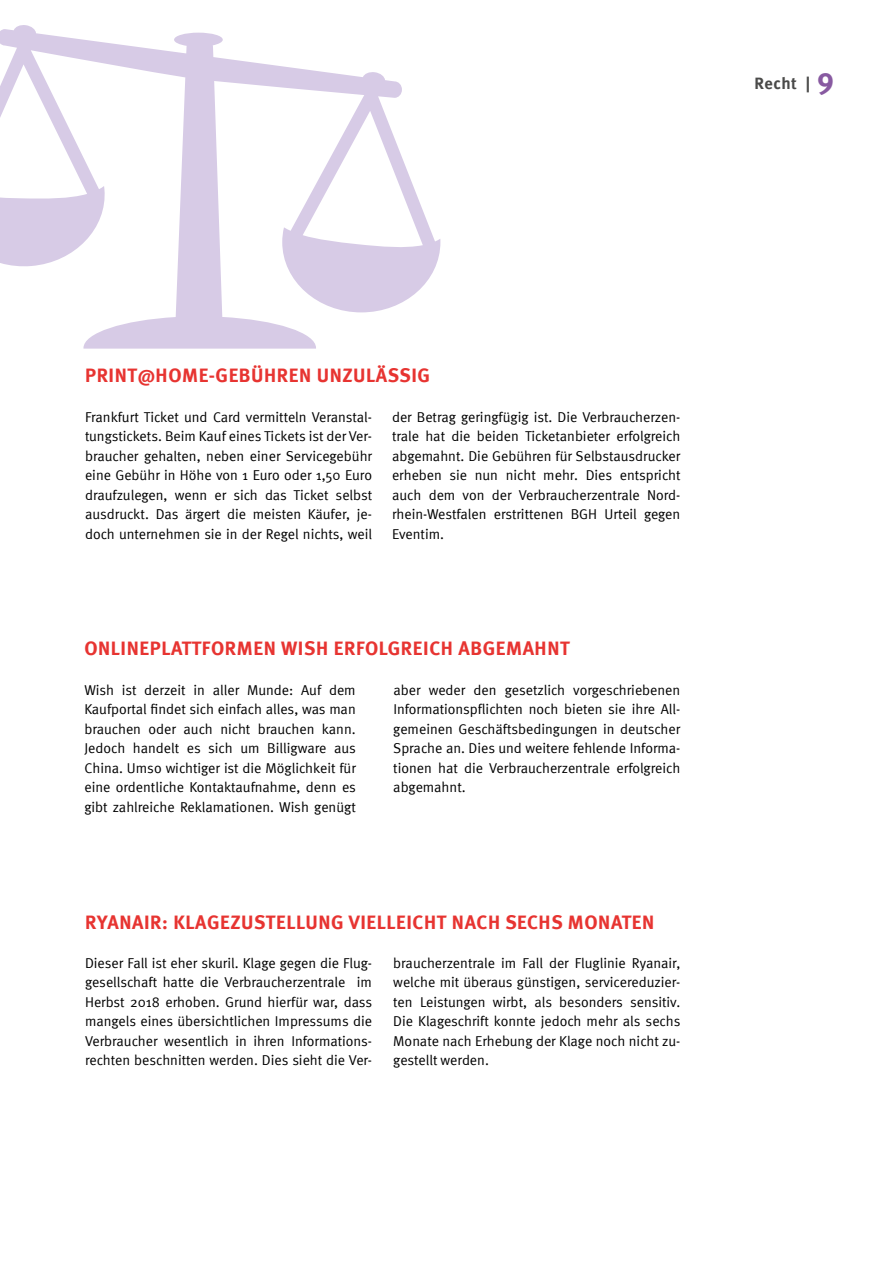
<style>
.page{position:relative;width:893px;height:1263px;background:#fff}
.page>*{position:absolute;margin:0;border:0;box-sizing:border-box;transform-origin:0 0}
.t1{font:700 19.5px "Meta";letter-spacing:.03em;color:#e73431}
.t2{font:700 16.5px "Meta";letter-spacing:.025em;color:#4a4a49}
.t3{font:14.25px/19.5px "Meta Normal";color:#000;text-align:justify}
.s1{font-size:30px;color:#885aa1}
</style>
<div class="page">
<svg style="left:0;top:25px;width:440px;height:324px"></svg>
<p class="t2" style="left:754px;top:74px;width:81px">Recht | <span class="s1">9</span></p>
<h1 class="t1" style="left:85px;top:363px;width:347px">PRINT@HOME-GEBÜHREN UNZULÄSSIG</h1>
<p class="t3" style="left:85px;top:407px;width:289px">Frankfurt Ticket und Card vermitteln Veranstal&shy;tungstickets. Beim Kauf eines Tickets ist der Ver&shy;braucher gehalten, neben einer Servicegebühr eine Gebühr in Höhe von 1 Euro oder 1,50 Euro draufzulegen, wenn er sich das Ticket selbst ausdruckt. Das ärgert die meisten Käufer, je&shy;doch unternehmen sie in der Regel nichts, weil</p>
<p class="t3" style="left:392px;top:407px;width:290px">der Betrag geringfügig ist. Die Verbraucherzen&shy;trale hat die beiden Ticketanbieter erfolgreich abgemahnt. Die Gebühren für Selbstausdrucker erheben sie nun nicht mehr. Dies entspricht auch dem von der Verbraucherzentrale Nord&shy;rhein-Westfalen erstrittenen BGH Urteil gegen Eventim.</p>
<h1 class="t1" style="left:84px;top:637px;width:487px">ONLINEPLATTFORMEN WISH ERFOLGREICH ABGEMAHNT</h1>
<p class="t3" style="left:84px;top:680px;width:273px">Wish ist derzeit in aller Munde: Auf dem Kaufportal findet sich einfach alles, was man brauchen oder auch nicht brauchen kann.<br>Jedoch handelt es sich um Billigware aus China. Umso wichtiger ist die Möglichkeit für eine ordentliche Kontaktaufnahme, denn es gibt zahlreiche Reklamationen. Wish genügt</p>
<p class="t3" style="left:393px;top:680px;width:289px">aber weder den gesetzlich vorgeschriebenen Informationspflichten noch bieten sie ihre All&shy;gemeinen Geschäftsbedingungen in deutscher Sprache an. Dies und weitere fehlende Informa&shy;tionen hat die Verbraucherzentrale erfolgreich abgemahnt.</p>
<h1 class="t1" style="left:85px;top:910px;width:571px">RYANAIR: KLAGEZUSTELLUNG VIELLEICHT NACH SECHS MONATEN</h1>
<p class="t3" style="left:85px;top:953px;width:289px">Dieser Fall ist eher skuril. Klage gegen die Flug&shy;gesellschaft hatte die Verbraucherzentrale im Herbst 2018 erhoben. Grund hierfür war, dass mangels eines übersichtlichen Impressums die Verbraucher wesentlich in ihren Informations&shy;rechten beschnitten werden. Dies sieht die Ver-</p>
<p class="t3" style="left:393px;top:953px;width:289px">braucherzentrale im Fall der Fluglinie Ryanair, welche mit überaus günstigen, servicereduzier&shy;ten Leistungen wirbt, als besonders sensitiv.<br>Die Klageschrift konnte jedoch mehr als sechs Monate nach Erhebung der Klage noch nicht zu&shy;gestellt werden.</p>
</div>
